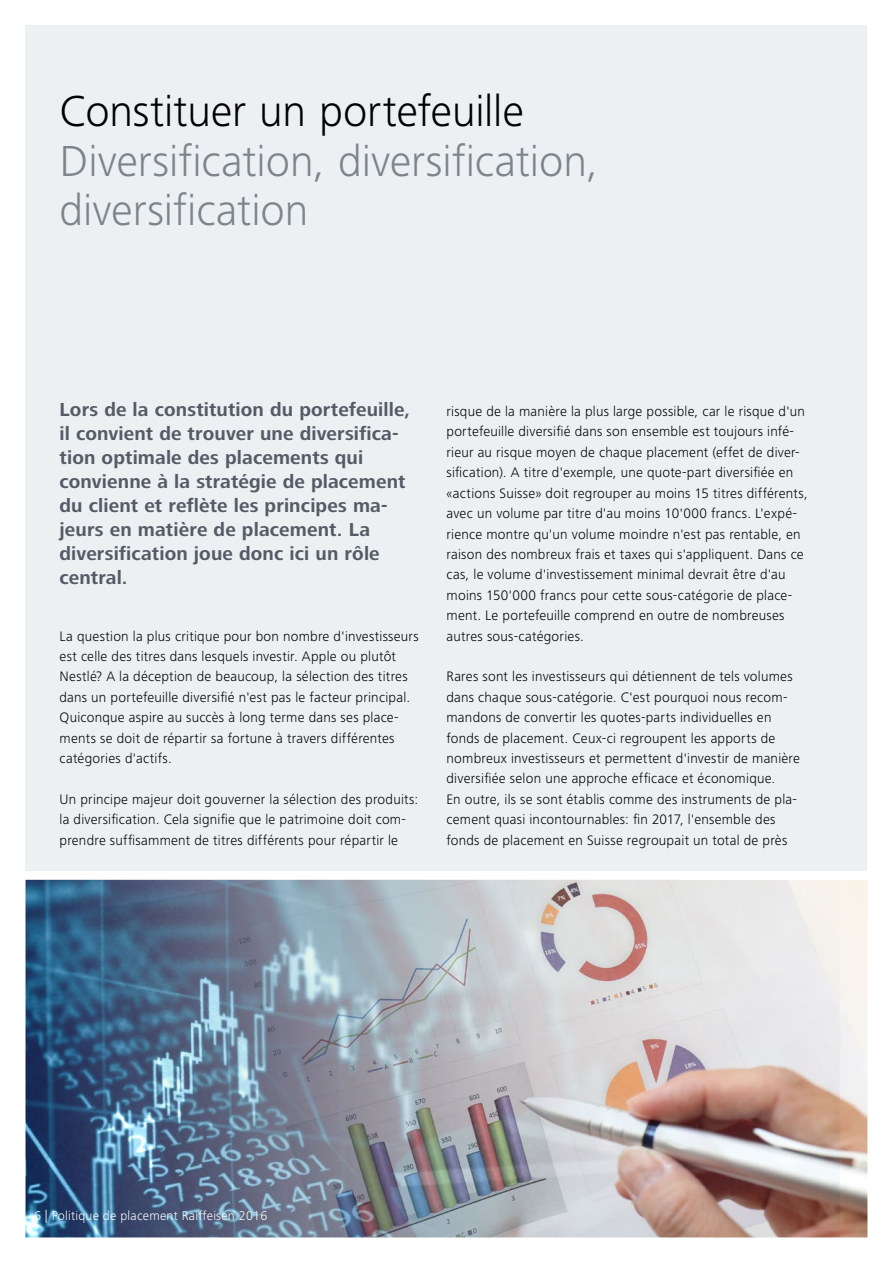
<style>
.page{position:relative;width:893px;height:1263px;background:#fff}
.page>*{position:absolute;margin:0;border:0;box-sizing:border-box;transform-origin:0 0}
.t1{font:300 45px/49.5px "Frutiger Next LT";color:#7b858b}
.t2{font:300 45px "Frutiger Next LT";letter-spacing:-.005em;color:#000}
.t3{font:700 19.5px/24px "Frutiger Next LT";letter-spacing:.01em;color:#535b65}
.t4{font:300 14.25px/20.4px "Frutiger Next LT";letter-spacing:.015em;color:#000}
.t5{font:300 13.2px "Frutiger Next LT";letter-spacing:.02em;color:#fff}
</style>
<div class="page">
<div style="left:26px;top:26px;width:841px;height:845px;background:#edf0f3"></div>
<img style="left:26px;top:880px;width:841px;height:357px">
<h1 class="t2" style="left:60px;top:86px;width:466px">Constituer un portefeuille</h1>
<h1 class="t1" style="left:60px;top:136px;width:540px">Diversification, diversification, diversification</h1>
<p class="t3" style="left:60px;top:398px;width:352px">Lors de la constitution du portefeuille, il convient de trouver une diversifica&shy;tion optimale des placements qui convienne à la stratégie de placement du client et reflète les principes ma&shy;jeurs en matière de placement. La diversification joue donc ici un rôle central.</p>
<p class="t4" style="left:60px;top:626px;width:361px">La question la plus critique pour bon nombre d'investisseurs est celle des titres dans lesquels investir. Apple ou plutôt Nestlé? A la déception de beaucoup, la sélection des titres dans un portefeuille diversifié n'est pas le facteur principal.<br>Quiconque aspire au succès à long terme dans ses place&shy;ments se doit de répartir sa fortune à travers différentes catégories d'actifs.</p>
<p class="t4" style="left:60px;top:789px;width:360px">Un principe majeur doit gouverner la sélection des produits: la diversification. Cela signifie que le patrimoine doit com&shy;prendre suffisamment de titres différents pour répartir le</p>
<p class="t4" style="left:446px;top:401px;width:363px">risque de la manière la plus large possible, car le risque d'un portefeuille diversifié dans son ensemble est toujours infé&shy;rieur au risque moyen de chaque placement (effet de diver&shy;sification). A titre d'exemple, une quote-part diversifiée en «actions Suisse» doit regrouper au moins 15 titres différents, avec un volume par titre d'au moins 10'000 francs. L'expé&shy;rience montre qu'un volume moindre n'est pas rentable, en raison des nombreux frais et taxes qui s'appliquent. Dans ce cas, le volume d'investissement minimal devrait être d'au moins 150'000 francs pour cette sous-catégorie de place&shy;ment. Le portefeuille comprend en outre de nombreuses autres sous-catégories.</p>
<p class="t4" style="left:446px;top:666px;width:355px">Rares sont les investisseurs qui détiennent de tels volumes dans chaque sous-catégorie. C'est pourquoi nous recom&shy;mandons de convertir les quotes-parts individuelles en fonds de placement. Ceux-ci regroupent les apports de nombreux investisseurs et permettent d'investir de manière diversifiée selon une approche efficace et économique.<br>En outre, ils se sont établis comme des instruments de pla&shy;cement quasi incontournables: fin 2017, l'ensemble des fonds de placement en Suisse regroupait un total de près</p>
<p class="t5" style="left:34px;top:1209px;width:235px">6 | Politique de placement Raiffeisen 2016</p>
</div>
